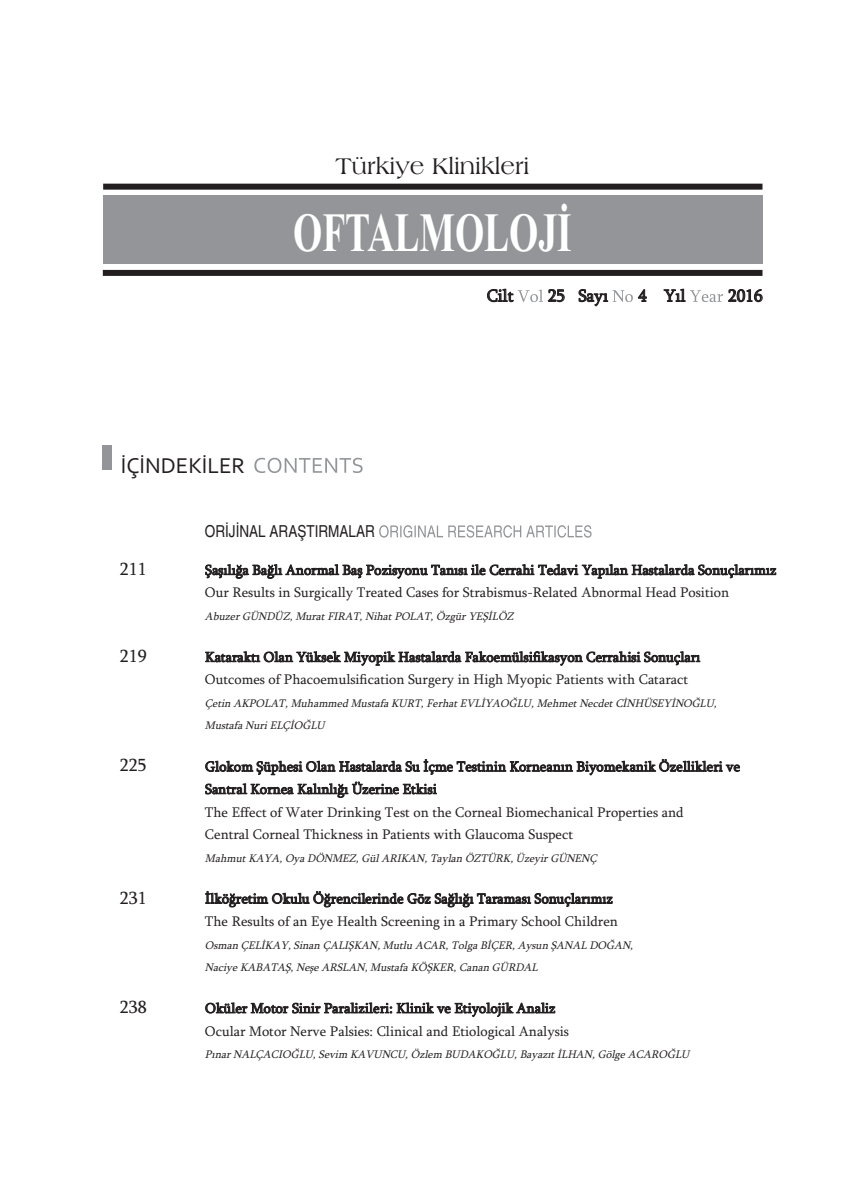
<style>
.page{position:relative;width:865px;height:1197px;background:#fff}
.page>*{position:absolute;margin:0;border:0;box-sizing:border-box;transform-origin:0 0}
.t1{font:700 55.35px "Times New Roman";color:#fff;scale:.68 1}
.t2{font:24px "Americana BT Roman";color:#231f20}
.t3{font:22.5px "Corbel";color:#231f20}
.t4{font:18px "Sylfaen";color:#231f20}
.t5{font:17.25px "Sylfaen";color:#231f20}
.t6{font:condensed 16.5px "Helvetica";color:#231f20}
.t7{font:14.25px/22.6px "Sylfaen";color:#231f20}
.t8{font:italic 11.25px/22.5px "Sylfaen";color:#231f20}
</style>
<div class="page">
<svg style="left:379px;top:525px;width:156px;height:12px"></svg>
<svg style="left:254px;top:458px;width:108px;height:15px"></svg>
<div style="left:103px;top:445px;width:9px;height:25px;background:#939598"></div>
<div style="left:103px;top:195px;width:659px;height:68px;background:#939598"></div>
<div style="left:103px;top:184px;width:659px;height:6px;background:#231f20"></div>
<div style="left:103px;top:270px;width:659px;height:6px;background:#231f20"></div>
<svg style="left:517px;top:289px;width:26px;height:13px"></svg>
<svg style="left:612px;top:290px;width:21px;height:12px"></svg>
<svg style="left:690px;top:290px;width:33px;height:12px"></svg>
<h2 class="t2" style="left:335px;top:152px;width:195px">Türkiye Klinikleri</h2>
<h1 class="t1" style="left:293px;top:199px;width:411px">OFTALMOLOJİ</h1>
<p class="t5" style="left:487px;top:285px;width:28px">Cilt</p>
<p class="t5" style="left:548px;top:285px;width:62px">25 Sayı</p>
<p class="t5" style="left:638px;top:285px;width:49px">4 Yıl</p>
<p class="t5" style="left:728px;top:285px;width:36px">2016</p>
<h3 class="t3" style="left:121px;top:452px;width:126px">İÇİNDEKİLER</h3>
<p class="t6" style="left:205px;top:522px;width:171px">ORİJİNAL ARAŞTIRMALAR</p>
<p class="t4" style="left:120px;top:558px;width:28px">211</p>
<p class="t7" style="left:205px;top:558px;width:573px">Şaşılığa Bağlı Anormal Baş Pozisyonu Tanısı ile Cerrahi Tedavi Yapılan Hastalarda Sonuçlarımız<br>Our Results in Surgically Treated Cases for Strabismus-Related Abnormal Head Position</p>
<p class="t8" style="left:205px;top:604px;width:313px">Abuzer GÜNDÜZ, Murat FIRAT, Nihat POLAT, Özgür YEŞİLÖZ</p>
<p class="t4" style="left:120px;top:645px;width:28px">219</p>
<p class="t7" style="left:205px;top:645px;width:497px">Kataraktı Olan Yüksek Miyopik Hastalarda Fakoemülsifikasyon Cerrahisi Sonuçları<br>Outcomes of Phacoemulsification Surgery in High Myopic Patients with Cataract</p>
<p class="t8" style="left:205px;top:691px;width:516px">Çetin AKPOLAT, Muhammed Mustafa KURT, Ferhat EVLİYAOĞLU, Mehmet Necdet CİNHÜSEYİNOĞLU,<br>Mustafa Nuri ELÇİOĞLU</p>
<p class="t4" style="left:120px;top:754px;width:28px">225</p>
<p class="t7" style="left:205px;top:755px;width:537px">Glokom Şüphesi Olan Hastalarda Su İçme Testinin Korneanın Biyomekanik Özellikleri ve Santral Kornea Kalınlığı Üzerine Etkisi<br>The Effect of Water Drinking Test on the Corneal Biomechanical Properties and<br>Central Corneal Thickness in Patients with Glaucoma Suspect</p>
<p class="t8" style="left:205px;top:846px;width:396px">Mahmut KAYA, Oya DÖNMEZ, Gül ARIKAN, Taylan ÖZTÜRK, Üzeyir GÜNENÇ</p>
<p class="t4" style="left:120px;top:886px;width:28px">231</p>
<p class="t7" style="left:205px;top:887px;width:414px">İlköğretim Okulu Öğrencilerinde Göz Sağlığı Taraması Sonuçlarımız<br>The Results of an Eye Health Screening in a Primary School Children</p>
<p class="t8" style="left:205px;top:933px;width:433px">Osman ÇELİKAY, Sinan ÇALIŞKAN, Mutlu ACAR, Tolga BİÇER, Aysun ŞANAL DOĞAN,<br>Naciye KABATAŞ, Neşe ARSLAN, Mustafa KÖŞKER, Canan GÜRDAL</p>
<p class="t4" style="left:120px;top:996px;width:28px">238</p>
<p class="t7" style="left:205px;top:996px;width:366px">Oküler Motor Sinir Paralizileri: Klinik ve Etiyolojik Analiz<br>Ocular Motor Nerve Palsies: Clinical and Etiological Analysis</p>
<p class="t8" style="left:205px;top:1042px;width:489px">Pınar NALÇACIOĞLU, Sevim KAVUNCU, Özlem BUDAKOĞLU, Bayazıt İLHAN, Gölge ACAROĞLU</p>
</div>
